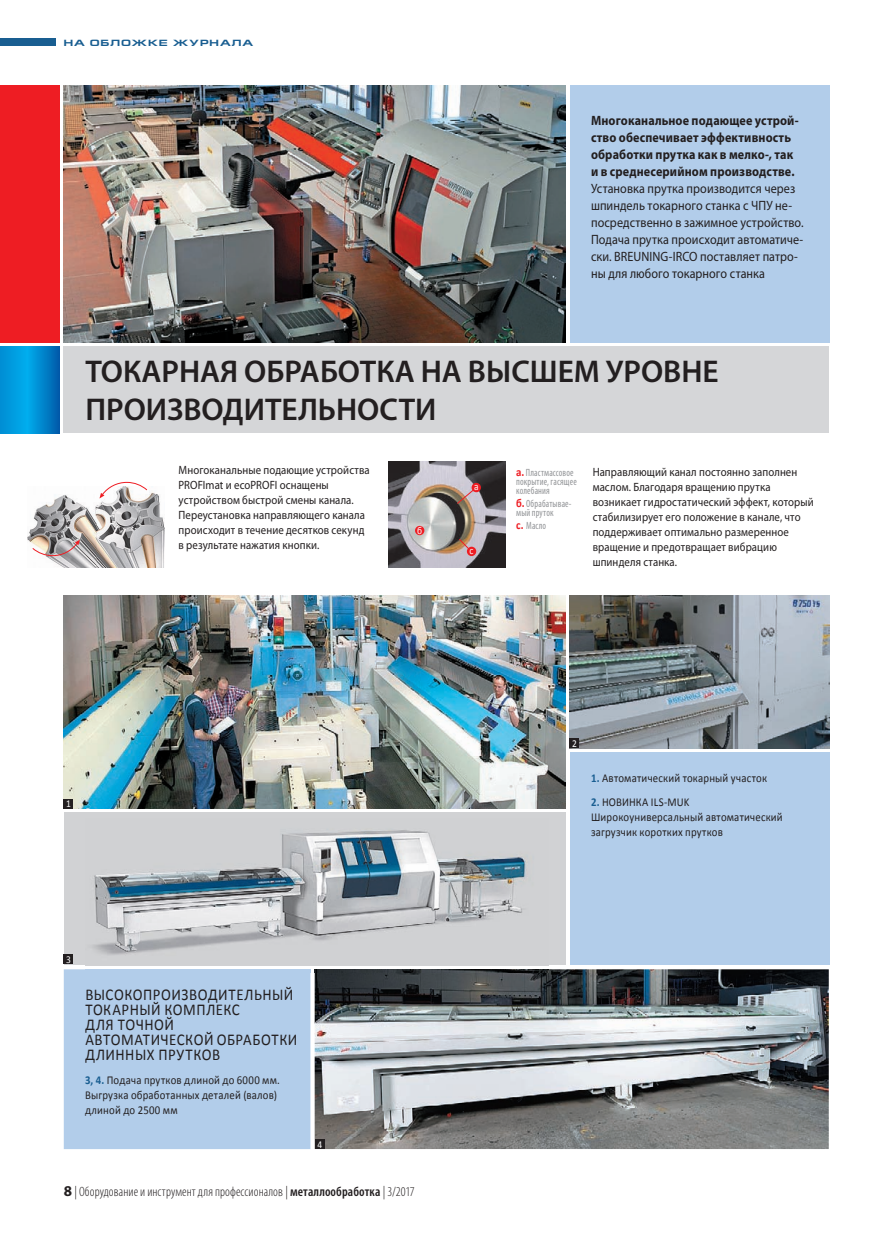
<style>
.page{position:relative;width:893px;height:1234px;background:#fff}
.page>*{position:absolute;margin:0;border:0;box-sizing:border-box;transform-origin:0 0}
.t1{font:600 31.5px/37.8px "Myriad Pro";color:#231f20}
.t2{font:16.5px/15px "Calibri";letter-spacing:.03em;color:#231f20;scale:.9 1}
.t3{font:13.5px/17px "Myriad Pro";letter-spacing:.005em;color:#231f20;scale:.9 1}
.t4{font:700 13.5px/17px "Myriad Pro";letter-spacing:.01em;color:#231f20;scale:.9 1}
.t5{font:300 condensed 13.5px "Myriad Pro";letter-spacing:.005em;color:#231f20}
.t6{font:12px/15px "Myriad Pro";letter-spacing:.01em;color:#231f20;scale:.9 1}
.t7{font:12px/15px "Calibri";letter-spacing:.015em;color:#231f20;scale:.9 1}
.t8{font:condensed 10.5px/9px "Myriad Pro";letter-spacing:.015em;color:#939598;scale:.9 1}
.t9{font:10.5px "Calibri";color:#fff;scale:.9 1}
.t10{font:700 9px "Europe Ext";letter-spacing:.09em;color:#195e91;scale:1.2 1}
.s1{font-family:"Calibri";font-weight:700;font-stretch:normal;font-size:12px;color:#ee1d23}
.s2{font-weight:700;color:#195e91}
.s3{font-weight:700;font-stretch:normal;font-size:15px}
.s4{font-weight:600}
</style>
<div class="page">
<div style="left:0;top:38px;width:55px;height:7px;background:#195e91"></div>
<div style="left:64px;top:346px;width:765px;height:87px;background:#d5d6d8"></div>
<svg style="left:0;top:346px;width:60px;height:87px;background:#008ed4"></svg>
<img style="left:64px;top:85px;width:502px;height:257px">
<div style="left:570px;top:85px;width:259px;height:257px;background:#b2cdea"></div>
<div style="left:570px;top:752px;width:259px;height:212px;background:#b2cdea"></div>
<div style="left:0;top:85px;width:60px;height:257px;background:#ee1d23"></div>
<img style="left:64px;top:595px;width:502px;height:213px">
<div style="left:64px;top:812px;width:502px;height:152px;background:#d1d2d4"></div>
<img style="left:27px;top:491px;width:137px;height:76px">
<svg style="left:99px;top:481px;width:49px;height:17px"></svg>
<svg style="left:31px;top:539px;width:49px;height:17px"></svg>
<img style="left:315px;top:969px;width:514px;height:179px">
<div style="left:64px;top:969px;width:246px;height:179px;background:#b2cdea"></div>
<div style="left:64px;top:799px;width:9px;height:9px;background:#231f20"></div>
<img style="left:570px;top:595px;width:259px;height:152px">
<div style="left:570px;top:738px;width:9px;height:9px;background:#231f20"></div>
<div style="left:64px;top:954px;width:9px;height:9px;background:#231f20"></div>
<div style="left:315px;top:1139px;width:9px;height:9px;background:#231f20"></div>
<img style="left:85px;top:860px;width:463px;height:112px">
<img style="left:315px;top:969px;width:233px;height:3px">
<img style="left:85px;top:969px;width:225px;height:3px">
<img style="left:95px;top:830px;width:429px;height:120px">
<img style="left:388px;top:461px;width:118px;height:106px">
<div style="left:415px;top:525px;width:9px;height:10px;background:#ee1d23;border-radius:50%"></div>
<svg style="left:456px;top:485px;width:23px;height:19px"></svg>
<svg style="left:458px;top:538px;width:15px;height:15px"></svg>
<div style="left:472px;top:483px;width:9px;height:9px;background:#ee1d23;border-radius:50%"></div>
<div style="left:467px;top:546px;width:9px;height:10px;background:#ee1d23;border-radius:50%"></div>
<p class="t10" style="left:64px;top:39px;width:159px">НА ОБЛОЖКЕ ЖУРНАЛА</p>
<p class="t4" style="left:591px;top:113px;width:232px">Многоканальное подающее устрой&shy;ство обеспечивает эффективность обработки прутка как в мелко-, так и в среднесерийном производстве.</p>
<p class="t3" style="left:591px;top:181px;width:238px">Установка прутка производится через шпиндель токарного станка с ЧПУ не&shy;посредственно в зажимное устройство.<br>Подача прутка происходит автоматиче&shy;ски. BREUNING-IRCO поставляет патро&shy;ны для любого токарного станка</p>
<h1 class="t1" style="left:85px;top:354px;width:635px">ТОКАРНАЯ ОБРАБОТКА НА ВЫСШЕМ УРОВНЕ<br>ПРОИЗВОДИТЕЛЬНОСТИ</h1>
<p class="t6" style="left:179px;top:463px;width:214px">Многоканальные подающие устройства PROFImat и ecoPROFI оснащены устройством быстрой смены канала.<br>Переустановка направляющего канала происходит в течение десятков секунд в результате нажатия кнопки.</p>
<p class="t6" style="left:593px;top:465px;width:247px">Направляющий канал постоянно заполнен маслом. Благодаря вращению прутка возникает гидростатический эффект, который стабилизирует его положение в канале, что поддерживает оптимально размеренное вращение и предотвращает вибрацию шпинделя станка.</p>
<p class="t8" style="left:516px;top:468px;width:69px"><span class="s1">а.</span> Пластмассовое покрытие, гасящее колебания</p>
<p class="t8" style="left:516px;top:500px;width:63px"><span class="s1">б.</span> Обрабатыва е&shy;мый пруток</p>
<p class="t8" style="left:516px;top:522px;width:35px"><span class="s1">с.</span> Масло</p>
<p class="t9" style="left:474px;top:482px;width:7px">а</p>
<p class="t9" style="left:417px;top:526px;width:7px">б</p>
<p class="t9" style="left:470px;top:546px;width:6px">с</p>
<p class="t9" style="left:66px;top:799px;width:7px">1</p>
<p class="t9" style="left:66px;top:954px;width:7px">3</p>
<h2 class="t2" style="left:85px;top:988px;width:237px">ВЫСОКОПРОИЗВОДИТЕЛЬНЫЙ<br>ТОКАРНЫЙ КОМПЛЕКС<br>ДЛЯ ТОЧНОЙ<br>АВТОМАТИЧЕСКОЙ ОБРАБОТКИ<br>ДЛИННЫХ ПРУТКОВ</h2>
<p class="t7" style="left:85px;top:1072px;width:218px"><span class="s2">3, 4.</span> Подача прутков длиной до 6000 мм.<br>Выгрузка обработанных деталей (валов) длиной до 2500 мм</p>
<p class="t9" style="left:317px;top:1139px;width:7px">4</p>
<p class="t5" style="left:64px;top:1186px;width:353px"><span class="s3">8</span> | Оборудование и инструмент для профессионалов | <span class="s4">металлообработка</span> | 3/2017</p>
<p class="t9" style="left:572px;top:738px;width:7px">2</p>
<p class="t7" style="left:591px;top:771px;width:197px"><span class="s2">1.</span> Автоматический токарный участок</p>
<p class="t7" style="left:591px;top:795px;width:215px"><span class="s2">2.</span> НОВИНКA ILS-MUK<br>Широкоуниверсальный автоматический загрузчик коротких прутков</p>
</div>
